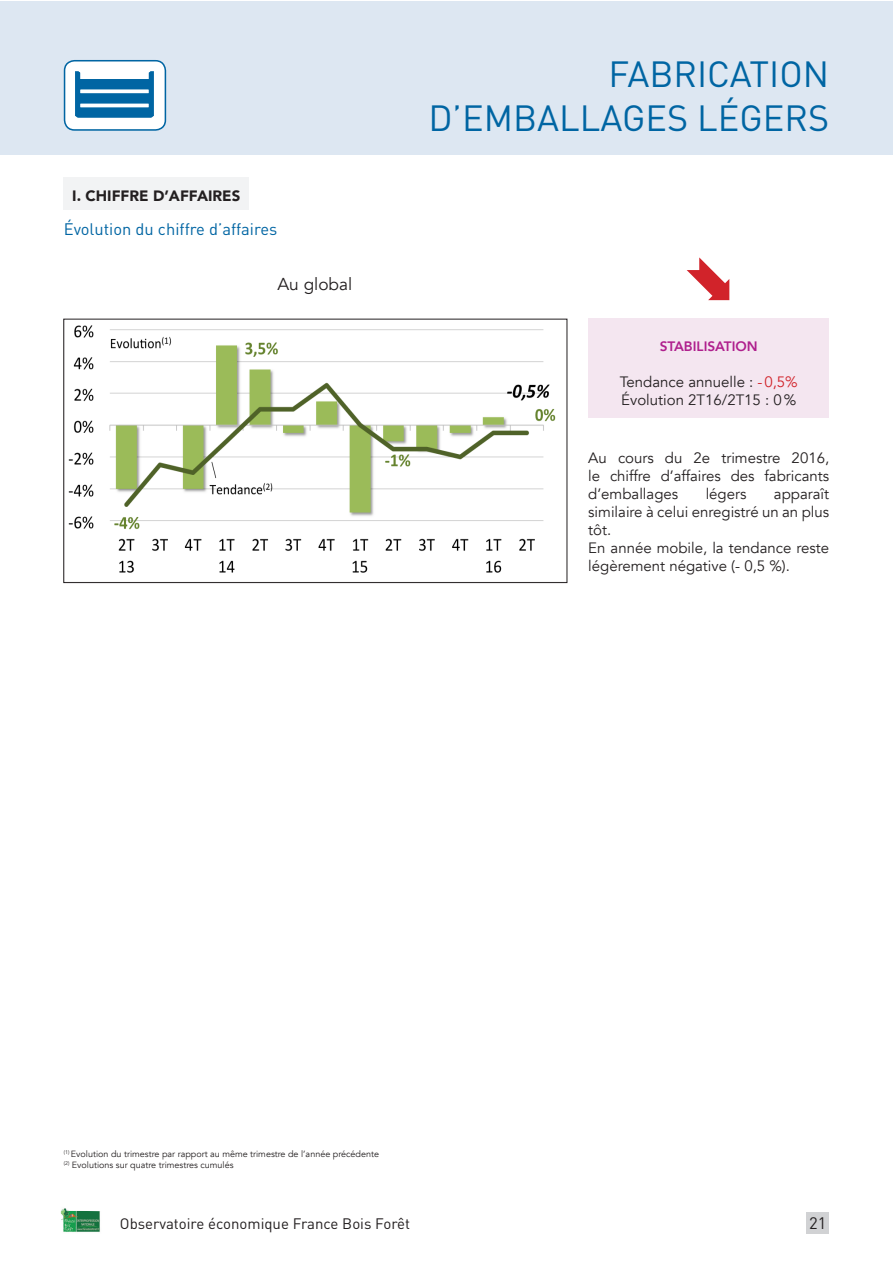
<style>
.page{position:relative;width:893px;height:1263px;background:#fff}
.page>*{position:absolute;margin:0;border:0;box-sizing:border-box;transform-origin:0 0}
.t1{font:36px/43.2px "DIN Pro";color:#0065a3;text-align:right}
.t2{font:17.25px "Avenir";color:#231f20}
.t3{font:16.5px "DIN Pro";color:#0065a3}
.t4{font:16.5px "DIN Pro";color:#231f20}
.t5{font:15px/18px "Avenir";color:#231f20}
.t6{font:15px "DIN Pro";color:#231f20}
.t7{font:900 15px "Avenir";color:#231f20}
.t8{font:800 13.65px "Avenir";color:#af1f8d}
.t9{font:9px/10.5px "Avenir";color:#231f20}
.s1{color:#d1232a}
</style>
<div class="page">
<div style="left:806px;top:1213px;width:23px;height:21px;background:#d1d2d4"></div>
<div style="left:0;top:1px;width:892px;height:154px;background:#dde7f2"></div>
<img style="left:61px;top:1208px;width:39px;height:24px">
<div style="left:588px;top:319px;width:241px;height:99px;background:#f4e6f0"></div>
<img style="left:68px;top:325px;width:488px;height:248px">
<div style="left:64px;top:319px;width:503px;height:264px;border:1px solid #231f20"></div>
<div style="left:64px;top:178px;width:185px;height:32px;background:#f2f3f4"></div>
<div style="left:65px;top:61px;width:100px;height:69px;background:#fff;border-radius:10px"></div>
<img style="left:75px;top:71px;width:79px;height:47px">
<div style="left:64px;top:60px;width:102px;height:71px;border:2px solid #0065a3;border-radius:10px"></div>
<svg style="left:687px;top:257px;width:42px;height:43px"></svg>
<p class="t7" style="left:72px;top:186px;width:170px">I. CHIFFRE D’AFFAIRES</p>
<p class="t3" style="left:64px;top:218px;width:215px">Évolution du chiffre d’affaires</p>
<p class="t2" style="left:277px;top:273px;width:76px">Au global</p>
<h1 class="t1" style="left:428px;top:51px;width:402px">FABRICATION<br>D’EMBALLAGES LÉGERS</h1>
<p class="t8" style="left:660px;top:338px;width:100px">STABILISATION</p>
<p class="t5" style="left:620px;top:373px;width:180px">Tendance annuelle : <span class="s1">-0,5%<br></span>Évolution 2T16/2T15 : 0%</p>
<p class="t5" style="left:588px;top:449px;width:242px;text-align:justify">Au cours du 2e trimestre 2016, le chiffre d’affaires des fabricants d’emballages</p>
<p class="t5" style="left:706px;top:485px;width:42px">légers</p>
<p class="t5" style="left:588px;top:485px;width:242px;text-indent:186px">apparaît similaire à celui enregistré un an plus tôt.<br>En année mobile, la tendance reste légèrement négative (- 0,5 %).</p>
<p class="t9" style="left:64px;top:1149px;width:317px"><sup>(1)</sup> Evolution du trimestre par rapport au même trimestre de l’année précédente <sup>(2)</sup> Evolutions sur quatre trimestres cumulés</p>
<p class="t6" style="left:120px;top:1213px;width:292px">Observatoire économique France Bois Forêt</p>
<p class="t4" style="left:809px;top:1212px;width:19px">21</p>
</div>
